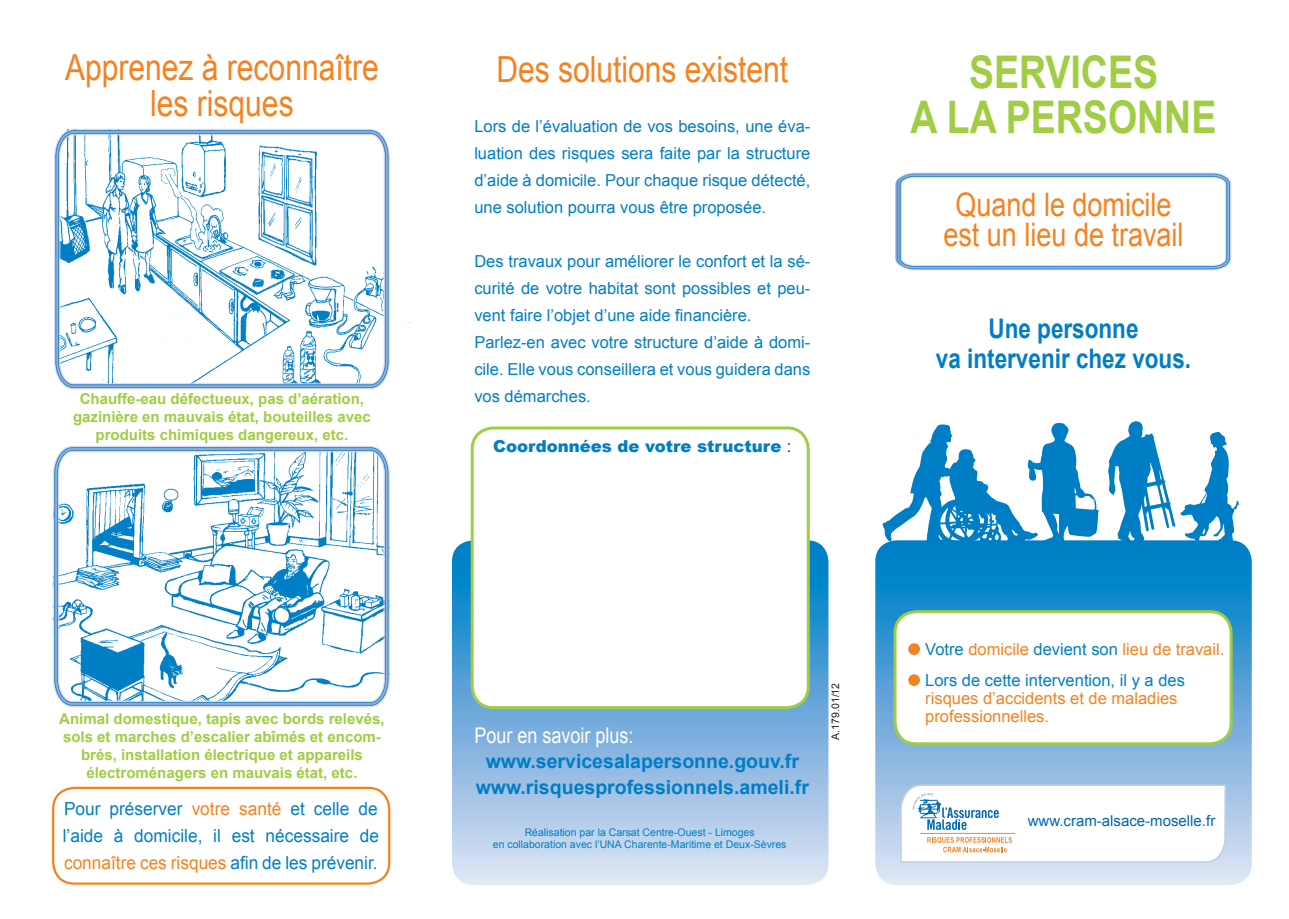
<style>
.page{position:relative;width:1289px;height:919px;background:#fff}
.page>*{position:absolute;margin:0;border:0;box-sizing:border-box;transform-origin:0 0}
.t1{font:700 45px/45px "Arial";color:#a0cd44;text-align:center;scale:.83 1}
.t2{font:36px/36px "Arial";color:#f58220;text-align:center;scale:.83 1}
.t3{font:32.4px/30px "Arial";color:#f58220;text-align:center;scale:.83 1}
.t4{font:700 27px/30px "Arial";color:#007ec5;text-align:center;scale:.83 1}
.t5{font:21.6px "Arial";color:#fff;scale:.83 1}
.t6{font:700 19.5px/25.5px "Arial";color:#007ec5;text-align:center}
.t7{font:18px/27px "Arial";color:#007ec5;text-align:justify;scale:.96 1}
.t8{font:16.5px/27px "Arial";color:#007ec5}
.t9{font:16.5px/18px "Arial";color:#f58220}
.t10{font:900 16.5px "Arial";color:#007ec5}
.t11{font:700 15px/18px "Arial";color:#a0cd44;text-align:center}
.t12{font:15px "Arial";color:#0166b3}
.t13{font:10.5px/12px "Arial";color:#007ec5;text-align:center}
.t14{font:10.5px "Arial";color:#231f20}
.s1{color:#f58220}
.s2{font-weight:400;color:#231f20}
</style>
<div class="page">
<svg style="left:875px;top:540px;width:376px;height:344px;background:#5ca8d8"></svg>
<div style="left:895px;top:611px;width:336px;height:132px;background:#fff;border-radius:21px"></div>
<div style="left:893px;top:610px;width:339px;height:135px;border:3px solid #a0cd44;border-radius:21px"></div>
<svg style="left:895px;top:172px;width:336px;height:98px"></svg>
<svg style="left:882px;top:423px;width:217px;height:123px"></svg>
<svg style="left:1106px;top:421px;width:133px;height:130px"></svg>
<div style="left:908px;top:643px;width:11px;height:12px;background:#f58220;border-radius:50%"></div>
<div style="left:908px;top:674px;width:11px;height:12px;background:#f58220;border-radius:50%"></div>
<svg style="left:56px;top:448px;width:331px;height:256px"></svg>
<svg style="left:57px;top:132px;width:330px;height:254px"></svg>
<div style="left:52px;top:786px;width:338px;height:98px;border:2px solid #f58220;border-radius:21px"></div>
<svg style="left:452px;top:540px;width:376px;height:344px;background:#9bc1e4"></svg>
<div style="left:472px;top:428px;width:336px;height:279px;background:#fff;border-radius:21px"></div>
<div style="left:470px;top:426px;width:339px;height:283px;border:3px solid #a0cd44;border-radius:21px"></div>
<svg style="left:899px;top:783px;width:327px;height:80px"></svg>
<h2 class="t2" style="left:65px;top:50px;width:379px">Apprenez à reconnaître les risques</h2>
<p class="t11" style="left:73px;top:390px;width:299px">Chauffe-eau défectueux, pas d’aération, gazinière en mauvais état, bouteilles avec produits chimiques dangereux, etc.</p>
<p class="t11" style="left:59px;top:710px;width:327px">Animal domestique, tapis avec bords relevés, sols et marches d’escalier abîmés et encom&shy;brés, installation électrique et appareils électroménagers en mauvais état, etc.</p>
<p class="t7" style="left:63px;top:795px;width:331px">Pour préserver <span class="s1">votre santé</span> et celle de l’aide à domicile, il est nécessaire de <span class="s1">connaître ces risques</span> afin de les prévenir.</p>
<h2 class="t2" style="left:496px;top:52px;width:353px">Des solutions existent</h2>
<p class="t8" style="left:474px;top:113px;width:337px;text-align:justify">Lors de l’évaluation de vos besoins, une éva&shy;luation des risques sera faite par la structure d’aide à domicile. Pour chaque risque détecté, une solution pourra vous être proposée.</p>
<p class="t8" style="left:474px;top:248px;width:337px">Des travaux pour améliorer le confort et la sé&shy;curité de votre habitat sont possibles et peu&shy;vent faire l’objet d’une aide financière.<br>Parlez-en avec votre structure d’aide à domi&shy;cile. Elle vous conseillera et vous guidera dans vos démarches.</p>
<p class="t10" style="left:493px;top:437px;width:300px">Coordonnées de votre structure <span class="s2">:</span></p>
<h1 class="t1" style="left:910px;top:51px;width:370px">SERVICES<br>A LA PERSONNE</h1>
<h3 class="t3" style="left:943px;top:190px;width:291px">Quand le domicile est un lieu de travail</h3>
<h3 class="t4" style="left:935px;top:314px;width:309px">Une personne<br>va intervenir chez vous.</h3>
<h3 class="t5" style="left:474px;top:720px;width:193px">Pour en savoir plus:</h3>
<p class="t6" style="left:476px;top:749px;width:335px">www.servicesalapersonne.gouv.fr www.risquesprofessionnels.ameli.fr</p>
<p class="t13" style="left:493px;top:826px;width:295px">Réalisation par la Carsat Centre-Ouest - Limoges<br>en collaboration avec l’UNA Charente-Maritime et Deux-Sèvres</p>
<p class="t14" style="left:828px;top:739px;width:58px;rotate:-90deg">A.179.01/12</p>
<p class="t8" style="left:925px;top:633px;width:300px;line-height:31px">Votre <span class="s1">domicile</span> devient son <span class="s1">lieu de travail.<br></span>Lors de cette intervention, il y a des</p>
<p class="t9" style="left:925px;top:689px;width:254px">risques d’accidents et de maladies professionnelles.</p>
<p class="t12" style="left:1027px;top:810px;width:189px">www.cram-alsace-moselle.fr</p>
</div>
